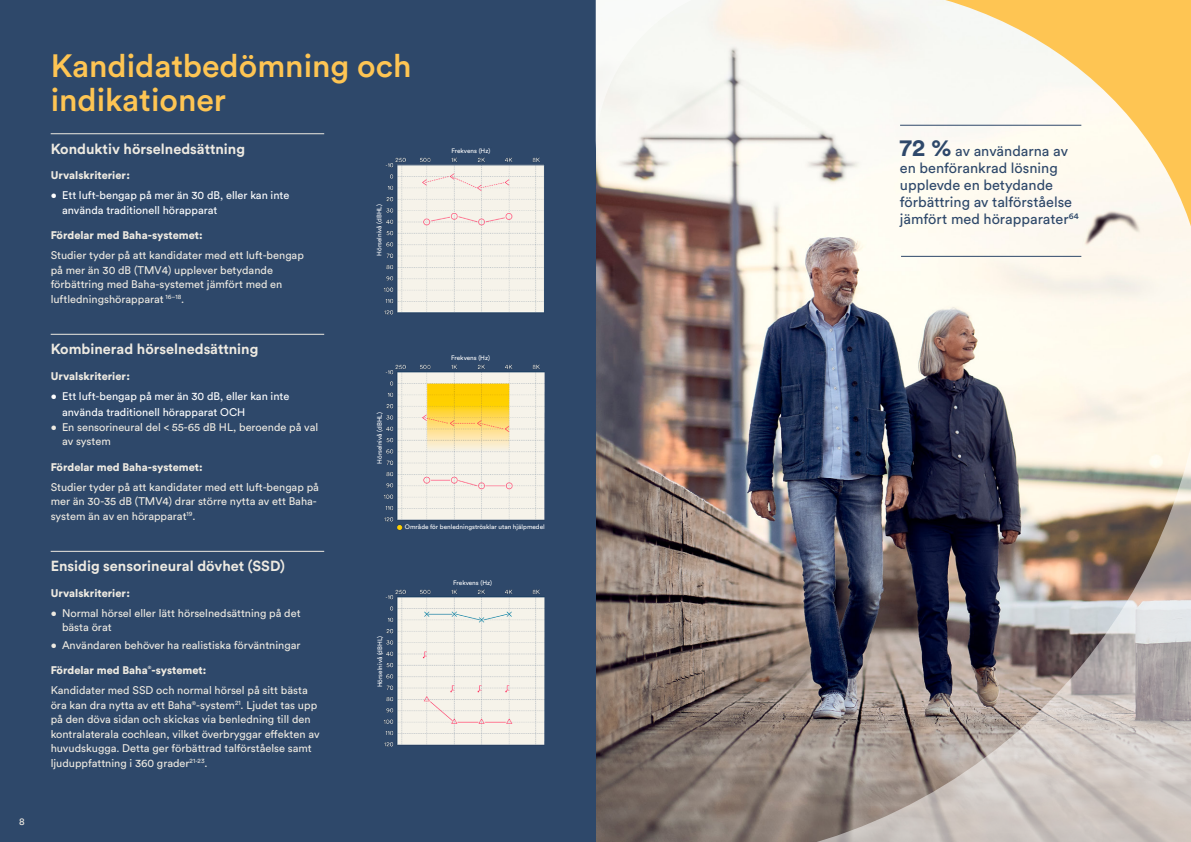
<style>
.page{position:relative;width:1191px;height:842px;background:#fff}
.page>*{position:absolute;margin:0;border:0;box-sizing:border-box;transform-origin:0 0}
.t1{font:500 32px/34px "Circular Std";color:#fec553}
.t2{font:14.5px/17px "Circular Std";color:#2e486a}
.t3{font:700 14.5px "Circular Std";color:#eeeae1}
.t4{font:11px/14.5px "Circular Std";color:#eeeae1}
.t5{font:11px/14.5px "Circular Std";color:#fff}
.t6{font:900 11px "Circular Std";color:#eeeae1}
.t7{font:10px "Circular Std";color:#eeeae1}
.t8{font:6.4px "Circular Std";color:#fff}
.t9{font:900 4.5px "Circular Std";color:#eeeae1}
.s1{font-weight:700;font-size:24px}
</style>
<div class="page">
<img style="left:595px;top:0;width:237px;height:842px">
<div style="left:0;top:0;width:595px;height:842px;background:#2e486a"></div>
<hr style="left:51px;top:133px;width:273px;height:1px;background:#eeeae1">
<hr style="left:51px;top:334px;width:273px;height:1px;background:#eeeae1">
<hr style="left:51px;top:551px;width:273px;height:1px;background:#eeeae1">
<img style="left:663px;top:322px;width:528px;height:520px">
<svg style="left:595px;top:0;width:169px;height:152px"></svg>
<svg style="left:832px;top:0;width:359px;height:322px;fill:#fef9f0"></svg>
<hr style="left:900px;top:125px;width:181px;height:1px;background:#2e486a">
<hr style="left:901px;top:256px;width:180px;height:1px;background:#2e486a">
<img style="left:383px;top:157px;width:162px;height:158px">
<img style="left:383px;top:364px;width:162px;height:167px">
<img style="left:383px;top:589px;width:162px;height:158px">
<div style="left:376px;top:178px;width:9px;height:104px;background:#2e486a"></div>
<div style="left:405px;top:524px;width:141px;height:9px;background:#2e486a"></div>
<div style="left:377px;top:386px;width:8px;height:104px;background:#2e486a"></div>
<div style="left:377px;top:609px;width:9px;height:104px;background:#2e486a"></div>
<p class="t7" style="left:19px;top:815px;width:7px">8</p>
<h1 class="t1" style="left:51px;top:48px;width:362px">Kandidatbedömning och indikationer</h1>
<h2 class="t3" style="left:51px;top:139px;width:196px">Konduktiv hörselnedsättning</h2>
<p class="t6" style="left:51px;top:168px;width:81px">Urvalskriterier:</p>
<p class="t5" style="left:62px;top:188px;width:229px;text-indent:-11px">• Ett luft-bengap på mer än 30 dB, eller kan inte använda traditionell hörapparat</p>
<p class="t6" style="left:51px;top:228px;width:154px">Fördelar med Baha-systemet:</p>
<p class="t4" style="left:51px;top:248px;width:255px">Studier tyder på att kandidater med ett luft-bengap på mer än 30 dB (TMV4) upplever betydande förbättring med Baha-systemet jämfört med en luftledningshörapparat <sup>16–18</sup>.</p>
<h2 class="t3" style="left:51px;top:340px;width:209px">Kombinerad hörselnedsättning</h2>
<p class="t6" style="left:51px;top:368px;width:81px">Urvalskriterier:</p>
<p class="t5" style="left:62px;top:388px;width:229px;line-height:16px;text-indent:-11px">• Ett luft-bengap på mer än 30 dB, eller kan inte använda traditionell hörapparat OCH</p>
<p class="t4" style="left:62px;top:420px;width:258px;text-indent:-11px">• En sensorineural del &lt; 55-65 dB HL, beroende på val av system</p>
<p class="t6" style="left:51px;top:460px;width:154px">Fördelar med Baha-systemet:</p>
<p class="t4" style="left:51px;top:480px;width:270px">Studier tyder på att kandidater med ett luft-bengap på mer än 30-35 dB (TMV4) drar större nytta av ett Baha&shy;system än av en hörapparat<sup>19</sup>.</p>
<h2 class="t3" style="left:51px;top:557px;width:236px">Ensidig sensorineural dövhet (SSD)</h2>
<p class="t6" style="left:51px;top:586px;width:81px">Urvalskriterier:</p>
<p class="t4" style="left:62px;top:606px;width:240px;text-indent:-11px">• Normal hörsel eller lätt hörselnedsättning på det bästa örat</p>
<p class="t4" style="left:51px;top:637px;width:251px">• Användaren behöver ha realistiska förväntningar</p>
<p class="t6" style="left:51px;top:663px;width:157px">Fördelar med Baha -systemet:</p>
<p class="t8" style="left:451px;top:147px;width:40px">Frekvens (Hz)</p>
<p class="t8" style="left:375px;top:256px;width:53px;rotate:-90deg">Hörselnivå (dBHL)</p>
<p class="t8" style="left:451px;top:354px;width:40px">Frekvens (Hz)</p>
<p class="t8" style="left:376px;top:464px;width:53px;rotate:-90deg">Hörselnivå (dBHL)</p>
<p class="t8" style="left:405px;top:523px;width:141px">Område för benledningströsklar utan hjälpmedel</p>
<p class="t8" style="left:453px;top:579px;width:40px">Frekvens (Hz)</p>
<p class="t8" style="left:376px;top:687px;width:53px;rotate:-90deg">Hörselnivå (dBHL)</p>
<p class="t9" style="left:148px;top:664px;width:5px">®</p>
<p class="t4" style="left:51px;top:683px;width:270px">Kandidater med SSD och normal hörsel på sitt bästa öra kan dra nytta av ett Baha<sup>®</sup>-system<sup>21</sup>. Ljudet tas upp på den döva sidan och skickas via benledning till den kontralaterala cochlean, vilket överbryggar effekten av huvudskugga. Detta ger förbättrad talförståelse samt ljuduppfattning i 360 grader<sup>21-23</sup>.</p>
<h2 class="t2" style="left:900px;top:142px;width:180px"><span class="s1">72 %</span> av användarna av en benförankrad lösning upplevde en betydande förbättring av talförståelse jämfört med hörapparater<sup>64</sup></h2>
</div>
